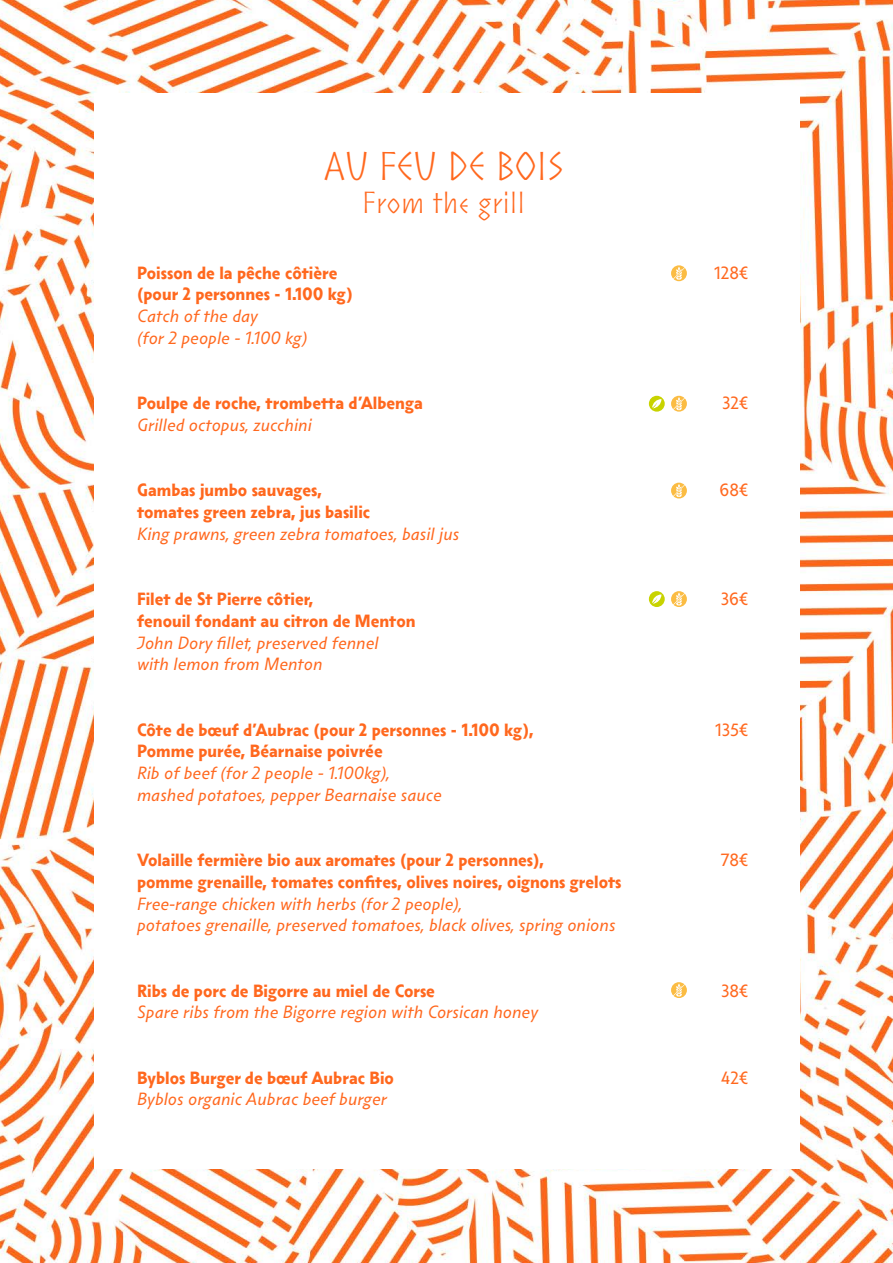
<style>
.page{position:relative;width:893px;height:1263px;background:#fff}
.page>*{position:absolute;margin:0;border:0;box-sizing:border-box;transform-origin:0 0}
.t1{font:37.5px "Byblos";color:#ff681e}
.t2{font:28.5px "Byblos";color:#ff681e}
.t3{font:700 16.5px "Byblos Texte";color:#ff681e}
.t4{font:italic 16.5px/21.8px "Byblos Texte";color:#ff681e}
.t5{font:16.5px "Byblos Texte";color:#ff681e}
</style>
<div class="page">
<img style="left:0;top:0;width:893px;height:1263px">
<div style="left:94px;top:94px;width:705px;height:1075px;background:#fff"></div>
<svg style="left:671px;top:265px;width:16px;height:16px"></svg>
<svg style="left:673px;top:267px;width:12px;height:13px"></svg>
<svg style="left:649px;top:396px;width:16px;height:16px"></svg>
<svg style="left:652px;top:399px;width:9px;height:9px"></svg>
<svg style="left:671px;top:396px;width:16px;height:16px"></svg>
<svg style="left:673px;top:397px;width:12px;height:13px"></svg>
<svg style="left:671px;top:483px;width:16px;height:15px"></svg>
<svg style="left:673px;top:484px;width:12px;height:13px"></svg>
<svg style="left:649px;top:591px;width:16px;height:16px"></svg>
<svg style="left:652px;top:594px;width:9px;height:10px"></svg>
<svg style="left:671px;top:591px;width:16px;height:16px"></svg>
<svg style="left:673px;top:593px;width:12px;height:12px"></svg>
<svg style="left:671px;top:982px;width:16px;height:16px"></svg>
<svg style="left:673px;top:984px;width:12px;height:12px"></svg>
<h1 class="t1" style="left:324px;top:146px;width:242px">AU FEU DE BOIS</h1>
<h2 class="t2" style="left:362px;top:187px;width:164px">From the grill</h2>
<p class="t3" style="left:137px;top:266px;width:202px">Poisson de la pêche côtière</p>
<p class="t5" style="left:714px;top:266px;width:35px">128€</p>
<p class="t3" style="left:137px;top:287px;width:217px">(pour 2 personnes - 1.100 kg)</p>
<p class="t4" style="left:137px;top:307px;width:172px">Catch of the day<br>(for 2 people - 1.100 kg)</p>
<p class="t3" style="left:137px;top:396px;width:287px">Poulpe de roche, trombetta d’Albenga</p>
<p class="t5" style="left:722px;top:397px;width:27px">32€</p>
<p class="t4" style="left:137px;top:416px;width:176px">Grilled octopus, zucchini</p>
<p class="t3" style="left:137px;top:483px;width:187px">Gambas jumbo sauvages,</p>
<p class="t5" style="left:720px;top:484px;width:30px">68€</p>
<p class="t3" style="left:137px;top:505px;width:235px">tomates green zebra, jus basilic</p>
<p class="t4" style="left:137px;top:525px;width:324px">King prawns, green zebra tomatoes, basil jus</p>
<p class="t3" style="left:137px;top:592px;width:178px">Filet de St Pierre côtier,</p>
<p class="t5" style="left:721px;top:592px;width:29px">36€</p>
<p class="t3" style="left:137px;top:614px;width:280px">fenouil fondant au citron de Menton</p>
<p class="t4" style="left:137px;top:633px;width:243px">John Dory fillet, preserved fennel with lemon from Menton</p>
<p class="t3" style="left:137px;top:722px;width:398px">Côte de bœuf d’Aubrac (pour 2 personnes - 1.100 kg),</p>
<p class="t5" style="left:715px;top:723px;width:34px">135€</p>
<p class="t3" style="left:137px;top:744px;width:247px">Pomme purée, Béarnaise poivrée</p>
<p class="t4" style="left:137px;top:764px;width:306px">Rib of beef (for 2 people - 1.100kg), mashed potatoes, pepper Bearnaise sauce</p>
<p class="t3" style="left:137px;top:853px;width:409px">Volaille fermière bio aux aromates (pour 2 personnes),</p>
<p class="t5" style="left:720px;top:853px;width:29px">78€</p>
<p class="t3" style="left:137px;top:875px;width:486px">pomme grenaille, tomates confites, olives noires, oignons grelots</p>
<p class="t4" style="left:137px;top:894px;width:480px">Free-range chicken with herbs (for 2 people),<br>potatoes grenaille, preserved tomatoes, black olives, spring onions</p>
<p class="t3" style="left:137px;top:983px;width:299px">Ribs de porc de Bigorre au miel de Corse</p>
<p class="t5" style="left:721px;top:984px;width:29px">38€</p>
<p class="t4" style="left:137px;top:1003px;width:403px">Spare ribs from the Bigorre region with Corsican honey</p>
<p class="t3" style="left:137px;top:1070px;width:258px">Byblos Burger de bœuf Aubrac Bio</p>
<p class="t5" style="left:721px;top:1071px;width:29px">42€</p>
<p class="t4" style="left:137px;top:1090px;width:251px">Byblos organic Aubrac beef burger</p>
</div>
